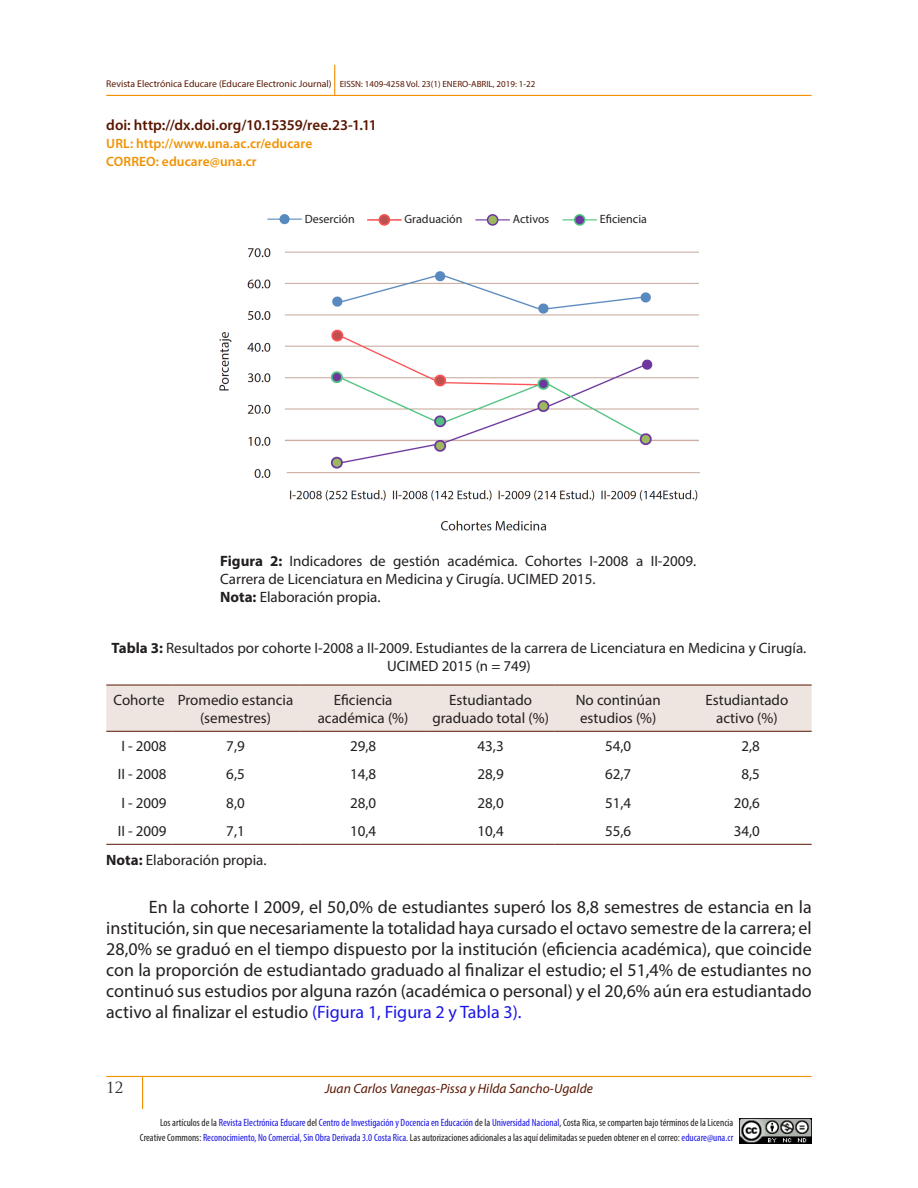
<style>
.page{position:relative;width:918px;height:1188px;background:#fff}
.page>*{position:absolute;margin:0;border:0;box-sizing:border-box;transform-origin:0 0}
.TEXTO{font:18px/21px "Myriad Pro";color:#231f20;text-align:justify}
.t1{font:15px/18px "Myriad Pro";color:#231f20;text-align:center}
.t2{font:600 15px "Myriad Pro";color:#591600}
.t3{font:15px "Trajan Pro";color:#231f20}
.t4{font:600 13.5px/18px "Myriad Pro";letter-spacing:.005em;color:#f29100}
.t5{font:italic 13.5px "Myriad Pro";color:#591600}
.FECHAS{font:12px "Myriad Pro";color:#231f20}
.t6{font:condensed 10.5px/15px "Myriad Pro";color:#231f20;text-align:right}
.t7{font:9.75px "Myriad Pro";color:#591600}
.s1{font-size:9px}
.s2{font-weight:700}
.s3{color:#fff}
.s4{color:#1a15e5}
</style>
<div class="page">
<hr style="left:106px;top:1076px;width:706px;height:1px;background:#f29100">
<hr style="left:142px;top:1076px;width:1px;height:33px;background:#f29100">
<img style="left:739px;top:1118px;width:73px;height:26px">
<hr style="left:106px;top:95px;width:706px;height:1px;background:#f29100">
<hr style="left:334px;top:65px;width:1px;height:31px;background:#f29100">
<img style="left:219px;top:248px;width:481px;height:283px">
<div style="left:106px;top:686px;width:706px;height:45px;background:#eee5e0"></div>
<hr style="left:106px;top:685px;width:66px;height:1px;background:#591600">
<hr style="left:172px;top:685px;width:127px;height:1px;background:#591600">
<hr style="left:299px;top:685px;width:128px;height:1px;background:#591600">
<hr style="left:427px;top:685px;width:127px;height:1px;background:#591600">
<hr style="left:554px;top:685px;width:128px;height:1px;background:#591600">
<hr style="left:682px;top:685px;width:130px;height:1px;background:#591600">
<hr style="left:106px;top:731px;width:66px;height:1px;background:#591600">
<hr style="left:172px;top:731px;width:127px;height:1px;background:#591600">
<hr style="left:299px;top:731px;width:128px;height:1px;background:#591600">
<hr style="left:427px;top:731px;width:127px;height:1px;background:#591600">
<hr style="left:554px;top:731px;width:128px;height:1px;background:#591600">
<hr style="left:682px;top:731px;width:130px;height:1px;background:#591600">
<hr style="left:106px;top:844px;width:66px;height:1px;background:#591600">
<hr style="left:172px;top:844px;width:127px;height:1px;background:#591600">
<hr style="left:299px;top:844px;width:128px;height:1px;background:#591600">
<hr style="left:427px;top:844px;width:127px;height:1px;background:#591600">
<hr style="left:554px;top:844px;width:128px;height:1px;background:#591600">
<hr style="left:682px;top:844px;width:130px;height:1px;background:#591600">
<div style="left:279px;top:214px;width:11px;height:10px;background:#598abf;border-radius:50%"></div>
<hr style="left:267px;top:219px;width:35px;height:1px;background:#598abf">
<hr style="left:475px;top:219px;width:35px;height:1px;background:#6d379e">
<div style="left:488px;top:215px;width:10px;height:10px;background:#9db95f;border-radius:50%"></div>
<div style="left:487px;top:214px;width:11px;height:12px;border:2px solid #6d379e;border-radius:50%"></div>
<hr style="left:367px;top:219px;width:35px;height:2px;background:#fa5254">
<div style="left:379px;top:215px;width:10px;height:10px;background:#bd5150;border-radius:50%"></div>
<div style="left:379px;top:214px;width:11px;height:12px;border:2px solid #fa5254;border-radius:50%"></div>
<hr style="left:562px;top:219px;width:35px;height:1px;background:#50c380">
<div style="left:575px;top:215px;width:10px;height:10px;background:#6d379e;border-radius:50%"></div>
<div style="left:574px;top:214px;width:12px;height:12px;border:2px solid #50c380;border-radius:50%"></div>
<p class="t7" style="left:106px;top:78px;width:431px">Revista Electrónica Educare (Educare Electronic Journal) <span class="s1">EISSN: 1409-4258 Vol. 23(1) ENERO-ABRIL, 2019: 1-22</span></p>
<p class="t2" style="left:106px;top:115px;width:272px">doi: http://dx.doi.org/10.15359/ree.23-1.11</p>
<p class="t4" style="left:106px;top:134px;width:208px">URL: http://www.una.ac.cr/educare<br>CORREO: educare@una.cr</p>
<p class="FECHAS" style="left:305px;top:212px;width:52px">Deserción</p>
<p class="FECHAS" style="left:405px;top:212px;width:59px">Graduación</p>
<p class="FECHAS" style="left:513px;top:212px;width:38px">Activos</p>
<p class="FECHAS" style="left:600px;top:212px;width:49px">Eficiencia</p>
<p class="t1" style="left:220px;top:552px;width:478px;text-align:left"><span class="s2">Figura 2:</span> Indicadores de gestión académica. Cohortes I-2008 a II-2009.<br>Carrera de Licenciatura en Medicina y Cirugía. UCIMED 2015.</p>
<p class="t1" style="left:220px;top:588px;width:162px"><span class="s2">Nota:</span> Elaboración propia.</p>
<p class="t1" style="left:112px;top:639px;width:696px"><span class="s2">Tabla 3:</span> Resultados por cohorte I-2008 a II-2009. Estudiantes de la carrera de Licenciatura en Medicina y Cirugía.<br>UCIMED 2015 (n = 749)</p>
<p class="t1" style="left:114px;top:691px;width:52px">Cohorte</p>
<p class="t1" style="left:178px;top:691px;width:117px">Promedio estancia (semestres)</p>
<p class="t1" style="left:318px;top:691px;width:92px">Eficiencia académica (%)</p>
<p class="t1" style="left:432px;top:691px;width:118px">Estudiantado graduado total (%)</p>
<p class="t1" style="left:576px;top:691px;width:87px;text-align:left">No continúan estudios (%)</p>
<p class="t1" style="left:705px;top:691px;width:84px">Estudiantado activo (%)</p>
<p class="t1" style="left:121px;top:737px;width:47px">I - 2008</p>
<p class="t1" style="left:226px;top:737px;width:20px">7,9</p>
<p class="t1" style="left:350px;top:737px;width:28px">29,8</p>
<p class="t1" style="left:478px;top:737px;width:28px">43,3</p>
<p class="t1" style="left:605px;top:737px;width:28px">54,0</p>
<p class="t1" style="left:734px;top:737px;width:28px"><span class="s3">0</span>2,8</p>
<p class="t1" style="left:118px;top:765px;width:50px">II - 2008</p>
<p class="t1" style="left:226px;top:765px;width:20px">6,5</p>
<p class="t1" style="left:350px;top:765px;width:28px">14,8</p>
<p class="t1" style="left:478px;top:765px;width:28px">28,9</p>
<p class="t1" style="left:605px;top:765px;width:28px">62,7</p>
<p class="t1" style="left:734px;top:765px;width:28px"><span class="s3">0</span>8,5</p>
<p class="t1" style="left:121px;top:793px;width:47px">I - 2009</p>
<p class="t1" style="left:226px;top:793px;width:20px">8,0</p>
<p class="t1" style="left:350px;top:793px;width:28px">28,0</p>
<p class="t1" style="left:478px;top:793px;width:28px">28,0</p>
<p class="t1" style="left:605px;top:793px;width:28px">51,4</p>
<p class="t1" style="left:734px;top:793px;width:28px">20,6</p>
<p class="t1" style="left:118px;top:822px;width:50px">II - 2009</p>
<p class="t1" style="left:226px;top:822px;width:20px">7,1</p>
<p class="t1" style="left:350px;top:822px;width:28px">10,4</p>
<p class="t1" style="left:478px;top:822px;width:28px">10,4</p>
<p class="t1" style="left:605px;top:822px;width:28px">55,6</p>
<p class="t1" style="left:734px;top:822px;width:28px">34,0</p>
<p class="t1" style="left:106px;top:851px;width:162px"><span class="s2">Nota:</span> Elaboración propia.</p>
<p class="TEXTO" style="left:106px;top:896px;width:707px;text-indent:43px">En la cohorte I 2009, el 50,0% de estudiantes superó los 8,8 semestres de estancia en la institución, sin que necesariamente la totalidad haya cursado el octavo semestre de la carrera; el 28,0% se graduó en el tiempo dispuesto por la institución (eficiencia académica), que coincide con la proporción de estudiantado graduado al finalizar el estudio; el 51,4% de estudiantes no continuó sus estudios por alguna razón (académica o personal) y el 20,6% aún era estudiantado activo al finalizar el estudio <span class="s4">(Figura 1, Figura 2 y Tabla 3).</span></p>
<p class="t3" style="left:106px;top:1078px;width:19px">12</p>
<p class="t5" style="left:325px;top:1080px;width:270px">Juan Carlos Vanegas-Pissa y Hilda Sancho-Ugalde</p>
<p class="t6" style="left:140px;top:1115px;width:595px">Los artículos de la <span class="s4">Revista Electrónica Educare</span> del <span class="s4">Centro de Investigación y Docencia en Educación</span> de la <span class="s4">Universidad Nacional</span>, Costa Rica, se comparten bajo términos de la Licencia<br>Creative Commons: <span class="s4">Reconocimiento, No Comercial, Sin Obra Derivada 3.0 Costa Rica</span>. Las autorizaciones adicionales a las aquí delimitadas se pueden obtener en el correo: <span class="s4">educare@una.cr</span></p>
</div>
